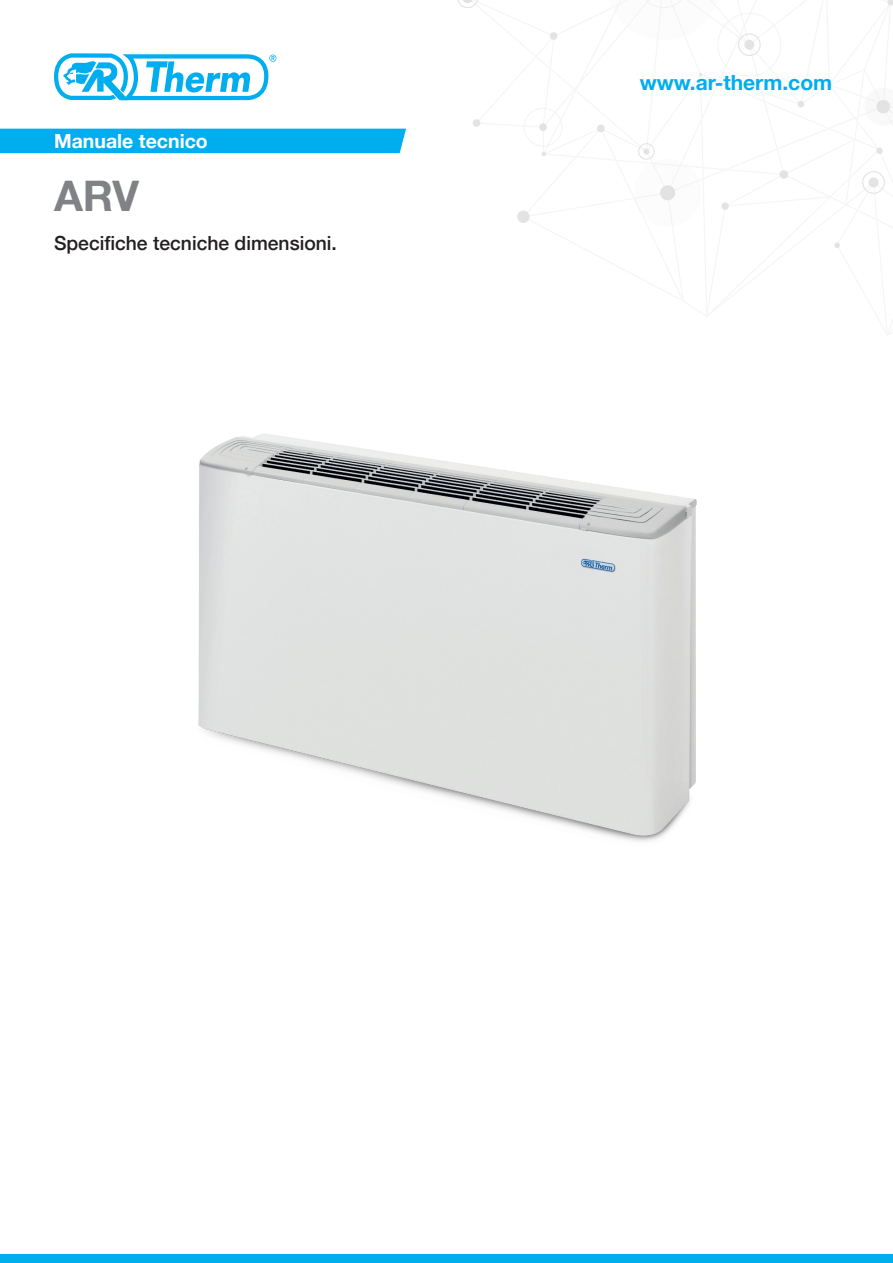
<style>
.page{position:relative;width:893px;height:1263px;background:#fff}
.page>*{position:absolute;margin:0;border:0;box-sizing:border-box;transform-origin:0 0}
.t1{font:700 42.15px "Helvetica Neue";color:#808285}
.t2{font:700 21px "Helvetica Neue";color:#00aeef}
.t3{font:500 19.5px "Helvetica Neue";color:#231f20}
.t4{font:700 19.5px "Helvetica Neue";color:#fff}
</style>
<div class="page">
<svg style="left:457px;top:0;width:436px;height:248px"></svg>
<div style="left:0;top:1254px;width:893px;height:9px;background:#00aeef"></div>
<svg style="left:54px;top:53px;width:222px;height:48px"></svg>
<div style="left:0;top:129px;width:406px;height:24px;background:#00aeef"></div>
<img style="left:198px;top:433px;width:499px;height:409px">
<p class="t4" style="left:54px;top:125px;width:155px">Manuale tecnico</p>
<p class="t1" style="left:54px;top:163px;width:87px">ARV</p>
<p class="t3" style="left:54px;top:227px;width:284px">Specifiche tecniche dimensioni.</p>
<p class="t2" style="left:640px;top:66px;width:194px">www.ar-therm.com</p>
</div>
